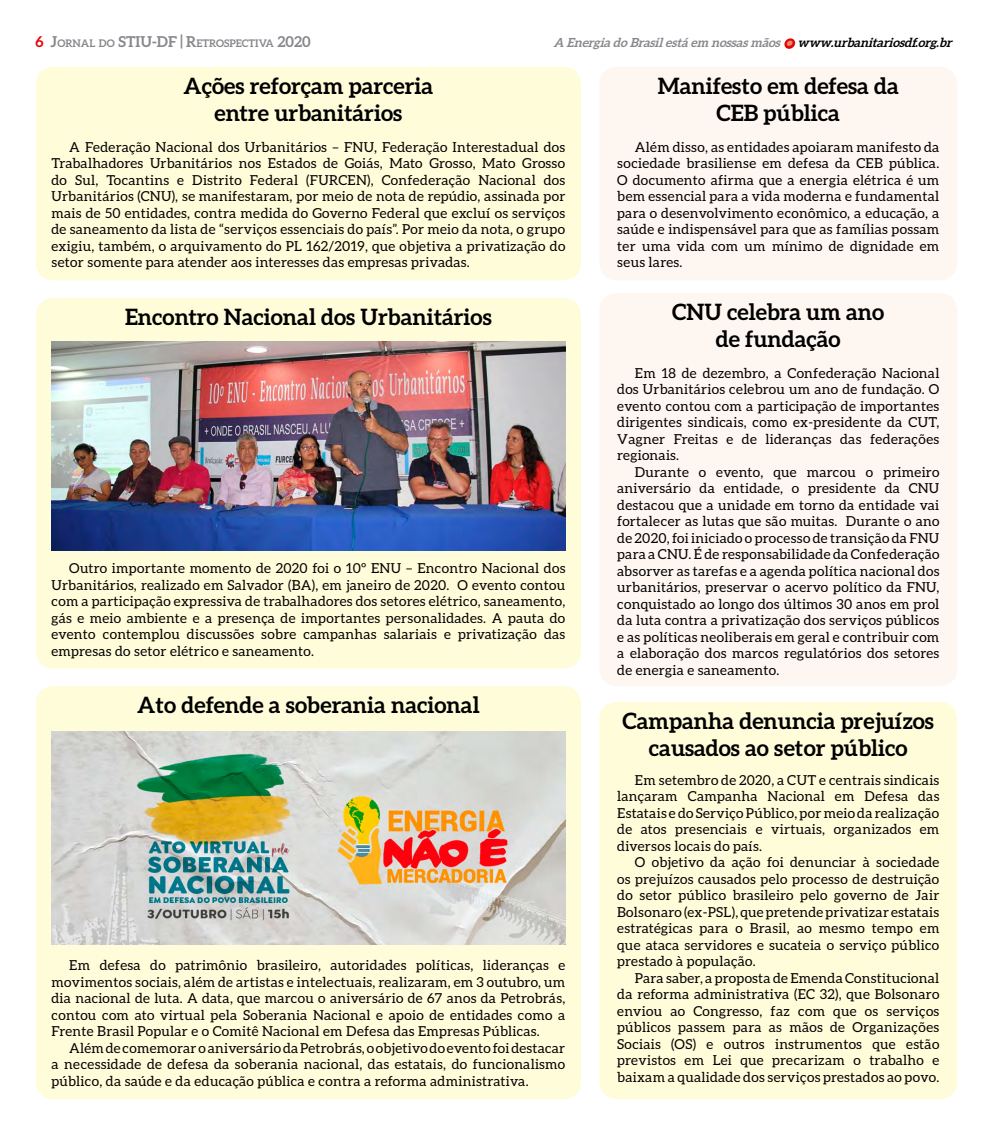
<style>
.page{position:relative;width:993px;height:1134px;background:#fff}
.page>*{position:absolute;margin:0;border:0;box-sizing:border-box;transform-origin:0 0}
.t1{font:700 22.5px/27px "Aleo";color:#000;text-align:center}
.t2{font:13.75px/16.5px "Aleo";letter-spacing:.02em;color:#000;text-align:justify}
.t3{font:italic 700 12.5px "Aleo";color:#89878c}
.t4{font:700 10.5px "Aleo";color:#89878c}
.s1{font-size:15px;color:#e0040b}
.s2{font-size:15px}
.s3{color:#ed8a66}
.s4{color:#000}
</style>
<div class="page">
<svg style="left:784px;top:38px;width:12px;height:11px"></svg>
<div style="left:36px;top:67px;width:544px;height:213px;background:#fffcda;border-radius:18px"></div>
<div style="left:36px;top:298px;width:544px;height:370px;background:#fffcda;border-radius:18px"></div>
<div style="left:36px;top:686px;width:544px;height:413px;background:#fffcda;border-radius:18px"></div>
<div style="left:599px;top:702px;width:357px;height:397px;background:#fffcda;border-radius:18px"></div>
<div style="left:599px;top:67px;width:357px;height:213px;background:#fef6f0;border-radius:18px"></div>
<div style="left:599px;top:293px;width:357px;height:393px;background:#fef6f0;border-radius:18px"></div>
<img style="left:51px;top:341px;width:514px;height:209px">
<img style="left:51px;top:731px;width:514px;height:214px">
<p class="t4" style="left:36px;top:37px;width:276px"><span class="s1">6</span> <span class="s2">J</span>ORNAL DO <span class="s2">STIU-DF | R</span>ETROSPECTIVA <span class="s2">2020</span></p>
<p class="t3" style="left:553px;top:36px;width:403px">A EnergiadoBrasilestáem nossasmãos <span class="s3">•</span> <span class="s4">www.urbanitariosdf.org.br</span></p>
<h1 class="t1" style="left:183px;top:72px;width:251px">Ações reforçam parceria entre urbanitários</h1>
<h1 class="t1" style="left:657px;top:72px;width:242px">Manifesto em defesa da<br>CEB pública</h1>
<p class="t2" style="left:51px;top:138px;width:515px;text-indent:18px">A Federação Nacional dos Urbanitários – FNU, Federação Interestadual dos Trabalhadores Urbanitários nos Estados de Goiás, Mato Grosso, Mato Grosso do Sul, Tocantins e Distrito Federal (FURCEN), Confederação Nacional dos Urbanitários (CNU), se manifestaram, por meio de nota de repúdio, assinada por mais de 50 entidades, contra medida do Governo Federal que excluí os serviços de saneamento da lista de “serviços essenciais do país”. Por meio da nota, o grupo exigiu, também, o arquivamento do PL 162/2019, que objetiva a privatização do setor somente para atender aos interesses das empresas privadas.</p>
<h1 class="t1" style="left:125px;top:303px;width:368px">Encontro Nacional dos Urbanitários</h1>
<p class="t2" style="left:51px;top:560px;width:515px;text-indent:18px">Outro importante momento de 2020 foi o 10º ENU – Encontro Nacional dos Urbanitários, realizado em Salvador (BA), em janeiro de 2020. O evento contou com a participação expressiva de trabalhadores dos setores elétrico, saneamento, gás e meio ambiente e a presença de importantes personalidades. A pauta do evento contemplou discussões sobre campanhas salariais e privatização das empresas do setor elétrico e saneamento.</p>
<h1 class="t1" style="left:137px;top:691px;width:344px">Ato defende a soberania nacional</h1>
<p class="t2" style="left:51px;top:957px;width:515px;text-indent:18px">Em defesa do patrimônio brasileiro, autoridades políticas, lideranças e movimentos sociais, além de artistas e intelectuais, realizaram, em 3 outubro, um dia nacional de luta. A data, que marcou o aniversário de 67 anos da Petrobrás, contou com ato virtual pela Soberania Nacional e apoio de entidades como a Frente Brasil Popular e o Comitê Nacional em Defesa das Empresas Públicas.</p>
<p class="t2" style="left:51px;top:1039px;width:515px;text-indent:18px">Além de comemorar o aniversário da Petrobrás, o objetivo do evento foi destacar a necessidade de defesa da soberania nacional, das estatais, do funcionalismo público, da saúde e da educação pública e contra a reforma administrativa.</p>
<p class="t2" style="left:617px;top:138px;width:323px;text-indent:18px">Além disso, as entidades apoiaram manifesto da sociedade brasiliense em defesa da CEB pública.<br>O documento afirma que a energia elétrica é um bem essencial para a vida moderna e fundamental para o desenvolvimento econômico, a educação, a saúde e indispensável para que as famílias possam ter uma vida com um mínimo de dignidade em seus lares.</p>
<h1 class="t1" style="left:672px;top:298px;width:213px">CNU celebra um ano de fundação</h1>
<p class="t2" style="left:617px;top:365px;width:323px;text-indent:18px">Em 18 de dezembro, a Confederação Nacional dos Urbanitários celebrou um ano de fundação. O evento contou com a participação de importantes dirigentes sindicais, como ex-presidente da CUT, Vagner Freitas e de lideranças das federações regionais.</p>
<p class="t2" style="left:617px;top:464px;width:323px;text-indent:18px">Durante o evento, que marcou o primeiro aniversário da entidade, o presidente da CNU destacou que a unidade em torno da entidade vai fortalecer as lutas que são muitas. Durante o ano de 2020, foi iniciado o processo de transição da FNU para a CNU. É de responsabilidade da Confederação absorver as tarefas e a agenda política nacional dos urbanitários, preservar o acervo político da FNU, conquistado ao longo dos últimos 30 anos em prol da luta contra a privatização dos serviços públicos e as políticas neoliberais em geral e contribuir com a elaboração dos marcos regulatórios dos setores de energia e saneamento.</p>
<h1 class="t1" style="left:622px;top:707px;width:313px">Campanha denuncia prejuízos causados ao setor público</h1>
<p class="t2" style="left:617px;top:771px;width:323px;text-indent:18px">Em setembro de 2020, a CUT e centrais sindicais lançaram Campanha Nacional em Defesa das Estatais e do Serviço Público, por meio da realização de atos presenciais e virtuais, organizados em diversos locais do país.</p>
<p class="t2" style="left:617px;top:854px;width:323px;text-indent:18px">O objetivo da ação foi denunciar à sociedade os prejuízos causados pelo processo de destruição do setor público brasileiro pelo governo de Jair Bolsonaro (ex-PSL), que pretende privatizar estatais estratégicas para o Brasil, ao mesmo tempo em que ataca servidores e sucateia o serviço público prestado à população.</p>
<p class="t2" style="left:617px;top:969px;width:323px;text-indent:18px">Para saber, a proposta de Emenda Constitucional da reforma administrativa (EC 32), que Bolsonaro enviou ao Congresso, faz com que os serviços públicos passem para as mãos de Organizações Sociais (OS) e outros instrumentos que estão previstos em Lei que precarizam o trabalho e baixam a qualidade dos serviços prestados ao povo.</p>
</div>
